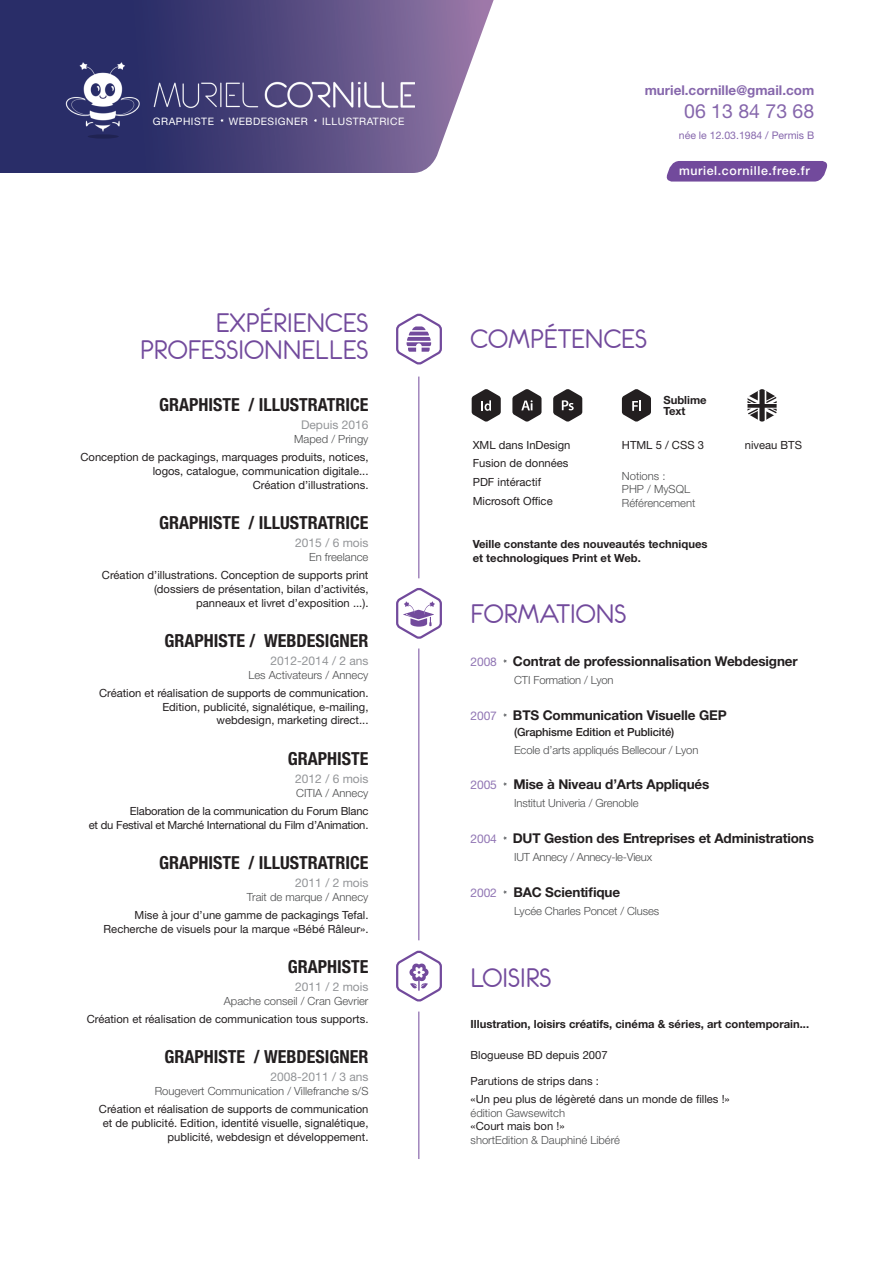
<style>
.page{position:relative;width:893px;height:1263px;background:#fff}
.page>*{position:absolute;margin:0;border:0;box-sizing:border-box;transform-origin:0 0}
.t1{font:30px/27px "Eurofurenceregular";color:#724a9c;text-align:right}
.t2{font:19.5px "Helvetica Neue LT Std";color:#8667ac}
.t3{font:700 condensed 18px "Helvetica Neue LT Std";color:#231f20}
.t4{font:700 13.5px "Helvetica Neue LT Std";letter-spacing:-.01em;color:#231f20}
.t5{font:700 13.5px "Helvetica Neue LT Std";color:#8667ac}
.t6{font:500 12.3px "Helvetica Neue LT Std";letter-spacing:.05em;color:#fff}
.t7{font:12px "Helvetica Neue LT Std";color:#939598}
.t8{font:11.25px/13.8px "Helvetica Neue LT Std";color:#231f20;text-align:right}
.t9{font:300 11.25px/13.5px "Helvetica Neue LT Std";color:#4b4c4d}
.t10{font:700 11.25px/11.2px "Helvetica Neue LT Std";color:#231f20}
.t11{font:11.25px/13.8px "Helvetica Neue LT Std";letter-spacing:-.02em;color:#231f20;text-align:right}
.t12{font:500 11.25px "Helvetica Neue LT Std";letter-spacing:-.01em;color:#231f20}
.t13{font:300 11.25px "Helvetica Neue LT Std";letter-spacing:-.02em;color:#4b4c4d}
.t14{font:10.5px "Helvetica Neue LT Std";color:#8667ac}
.t15{font:10.2px "Helvetica Neue LT Std";letter-spacing:.05em;color:#fff}
.s1{font-weight:400;font-size:12px;color:#9176b4}
</style>
<div class="page">
<svg style="left:0;top:0;width:494px;height:173px;background:#5a5385"></svg>
<svg style="left:666px;top:161px;width:162px;height:21px;background:#7b55a2"></svg>
<svg style="left:503px;top:659px;width:4px;height:4px"></svg>
<svg style="left:503px;top:713px;width:4px;height:4px"></svg>
<svg style="left:503px;top:782px;width:4px;height:4px"></svg>
<svg style="left:503px;top:836px;width:4px;height:4px"></svg>
<svg style="left:503px;top:890px;width:4px;height:4px"></svg>
<hr style="left:419px;top:377px;width:1px;height:201px;background:#724a9c">
<hr style="left:419px;top:1011px;width:1px;height:148px;background:#724a9c">
<hr style="left:419px;top:648px;width:1px;height:292px;background:#724a9c">
<svg style="left:553px;top:389px;width:29px;height:33px"></svg>
<svg style="left:472px;top:389px;width:29px;height:33px"></svg>
<svg style="left:512px;top:389px;width:29px;height:33px"></svg>
<svg style="left:622px;top:389px;width:29px;height:33px"></svg>
<svg style="left:747px;top:389px;width:30px;height:33px"></svg>
<img style="left:64px;top:58px;width:82px;height:75px">
<img style="left:150px;top:78px;width:265px;height:34px">
<svg style="left:396px;top:313px;width:46px;height:52px"></svg>
<svg style="left:396px;top:950px;width:46px;height:52px"></svg>
<svg style="left:396px;top:588px;width:46px;height:51px"></svg>
<div style="left:88px;top:134px;width:31px;height:5px;background:#202352;border-radius:50%"></div>
<p class="t15" style="left:153px;top:115px;width:16px">Graphiste</p>
<p class="t15" style="left:229px;top:115px;width:18px">Webdesig</p>
<p class="t15" style="left:286px;top:115px;width:16px">ner</p>
<p class="t15" style="left:322px;top:115px;width:11px">Illustratrice</p>
<h1 class="t1" style="left:140px;top:309px;width:230px">EXPÉRIENCES<br>PROFESSIONNELLES</h1>
<h3 class="t3" style="left:159px;top:394px;width:211px">GRAPHISTE / ILLUSTRATRICE</h3>
<p class="t7" style="left:301px;top:418px;width:69px">Depuis 2016</p>
<p class="t9" style="left:294px;top:432px;width:76px">Maped / Pringy</p>
<p class="t8" style="left:80px;top:450px;width:290px">Conception de packagings, marquages produits, notices, logos, catalogue, communication digitale...<br>Création d’illustrations.</p>
<h3 class="t3" style="left:159px;top:512px;width:211px">GRAPHISTE / ILLUSTRATRICE</h3>
<p class="t7" style="left:295px;top:536px;width:75px">2015 / 6 mois</p>
<p class="t9" style="left:309px;top:550px;width:61px">En freelance</p>
<p class="t8" style="left:102px;top:568px;width:268px">Création d’illustrations. Conception de supports print (dossiers de présentation, bilan d’activités, panneaux et livret d’exposition ...).</p>
<h3 class="t3" style="left:165px;top:630px;width:205px">GRAPHISTE / WEBDESIGNER</h3>
<p class="t7" style="left:271px;top:653px;width:99px">2012-2014 / 2 ans</p>
<p class="t9" style="left:248px;top:668px;width:122px">Les Activateurs / Annecy</p>
<p class="t8" style="left:99px;top:686px;width:271px">Création et réalisation de supports de communication.<br>Edition, publicité, signalétique, e-mailing,<br>webdesign, marketing direct...</p>
<h3 class="t3" style="left:288px;top:747px;width:82px">GRAPHISTE</h3>
<p class="t7" style="left:295px;top:771px;width:75px">2012 / 6 mois</p>
<p class="t9" style="left:296px;top:786px;width:74px">CITIA / Annecy</p>
<p class="t11" style="left:89px;top:804px;width:281px">Elaboration de la communication du Forum Blanc<br>et du Festival et Marché International du Film d’Animation.</p>
<h3 class="t3" style="left:159px;top:852px;width:211px">GRAPHISTE / ILLUSTRATRICE</h3>
<p class="t7" style="left:295px;top:875px;width:75px">2011 / 2 mois</p>
<p class="t9" style="left:247px;top:890px;width:123px">Trait de marque / Annecy</p>
<p class="t8" style="left:104px;top:908px;width:266px">Mise à jour d’une gamme de packagings Tefal.<br>Recherche de visuels pour la marque «Bébé Râleur».</p>
<h3 class="t3" style="left:288px;top:956px;width:82px">GRAPHISTE</h3>
<p class="t7" style="left:295px;top:980px;width:75px">2011 / 2 mois</p>
<p class="t9" style="left:224px;top:994px;width:146px">Apache conseil / Cran Gevrier</p>
<p class="t8" style="left:87px;top:1012px;width:283px">Création et réalisation de communication tous supports.</p>
<h3 class="t3" style="left:165px;top:1046px;width:205px">GRAPHISTE / WEBDESIGNER</h3>
<p class="t7" style="left:271px;top:1070px;width:99px">2008-2011 / 3 ans</p>
<p class="t9" style="left:155px;top:1084px;width:215px">Rougevert Communication / Villefranche s/S</p>
<p class="t8" style="left:99px;top:1102px;width:271px">Création et réalisation de supports de communication et de publicité. Edition, identité visuelle, signalétique, publicité, webdesign et développement.</p>
<p class="t5" style="left:645px;top:82px;width:171px">muriel.cornille@gmail.com</p>
<h2 class="t2" style="left:684px;top:99px;width:132px">06 13 84 73 68</h2>
<p class="t14" style="left:679px;top:129px;width:137px">née le 12.03.1984 / Permis B</p>
<p class="t6" style="left:679px;top:163px;width:132px">muriel.cornille.free.fr</p>
<h1 class="t1" style="left:471px;top:325px;width:178px">COMPÉTENCES</h1>
<p class="t10" style="left:663px;top:394px;width:45px">Sublime<br>Text</p>
<p class="t8" style="left:473px;top:435px;width:99px;line-height:18.8px;text-align:left">XML dans InDesign<br>Fusion de données<br>PDF intéractif<br>Microsoft Office</p>
<p class="t8" style="left:622px;top:438px;width:84px">HTML 5 / CSS 3</p>
<p class="t9" style="left:622px;top:469px;width:75px">Notions :<br>PHP / MySQL<br>Référencement</p>
<p class="t10" style="left:473px;top:537px;width:236px;line-height:13.5px">Veille constante des nouveautés techniques et technologiques Print et Web.</p>
<p class="t8" style="left:745px;top:438px;width:59px">niveau BTS</p>
<h1 class="t1" style="left:471px;top:600px;width:157px">FORMATIONS</h1>
<p class="t4" style="left:471px;top:653px;width:329px"><span class="s1">2008</span> Contrat de professionnalisation Webdesigner</p>
<p class="t9" style="left:514px;top:673px;width:101px">CTI Formation / Lyon</p>
<p class="t4" style="left:471px;top:707px;width:258px"><span class="s1">2007</span> BTS Communication Visuelle GEP</p>
<p class="t12" style="left:514px;top:725px;width:162px">(Graphisme Edition et Publicité)</p>
<p class="t9" style="left:514px;top:743px;width:186px">Ecole d’arts appliqués Bellecour / Lyon</p>
<p class="t4" style="left:471px;top:776px;width:240px"><span class="s1">2005</span> Mise à Niveau d’Arts Appliqués</p>
<p class="t9" style="left:514px;top:796px;width:126px">Institut Univeria / Grenoble</p>
<p class="t4" style="left:471px;top:830px;width:345px"><span class="s1">2004</span> DUT Gestion des Entreprises et Administrations</p>
<p class="t13" style="left:514px;top:850px;width:139px">IUT Annecy / Annecy-le-Vieux</p>
<p class="t4" style="left:471px;top:884px;width:151px"><span class="s1">2002</span> BAC Scientifique</p>
<p class="t9" style="left:514px;top:904px;width:147px">Lycée Charles Poncet / Cluses</p>
<h1 class="t1" style="left:471px;top:964px;width:82px">LOISIRS</h1>
<p class="t10" style="left:471px;top:1018px;width:340px">Illustration, loisirs créatifs, cinéma &amp; séries, art contemporain...</p>
<p class="t8" style="left:471px;top:1048px;width:139px">Blogueuse BD depuis 2007</p>
<p class="t8" style="left:471px;top:1072px;width:261px;line-height:17.7px;text-align:left">Parutions de strips dans :<br>«Un peu plus de légèreté dans un monde de filles !»</p>
<p class="t9" style="left:471px;top:1106px;width:96px">édition Gawsewitch</p>
<p class="t8" style="left:471px;top:1119px;width:95px">«Court mais bon !»</p>
<p class="t9" style="left:471px;top:1133px;width:151px">shortEdition &amp; Dauphiné Libéré</p>
</div>
